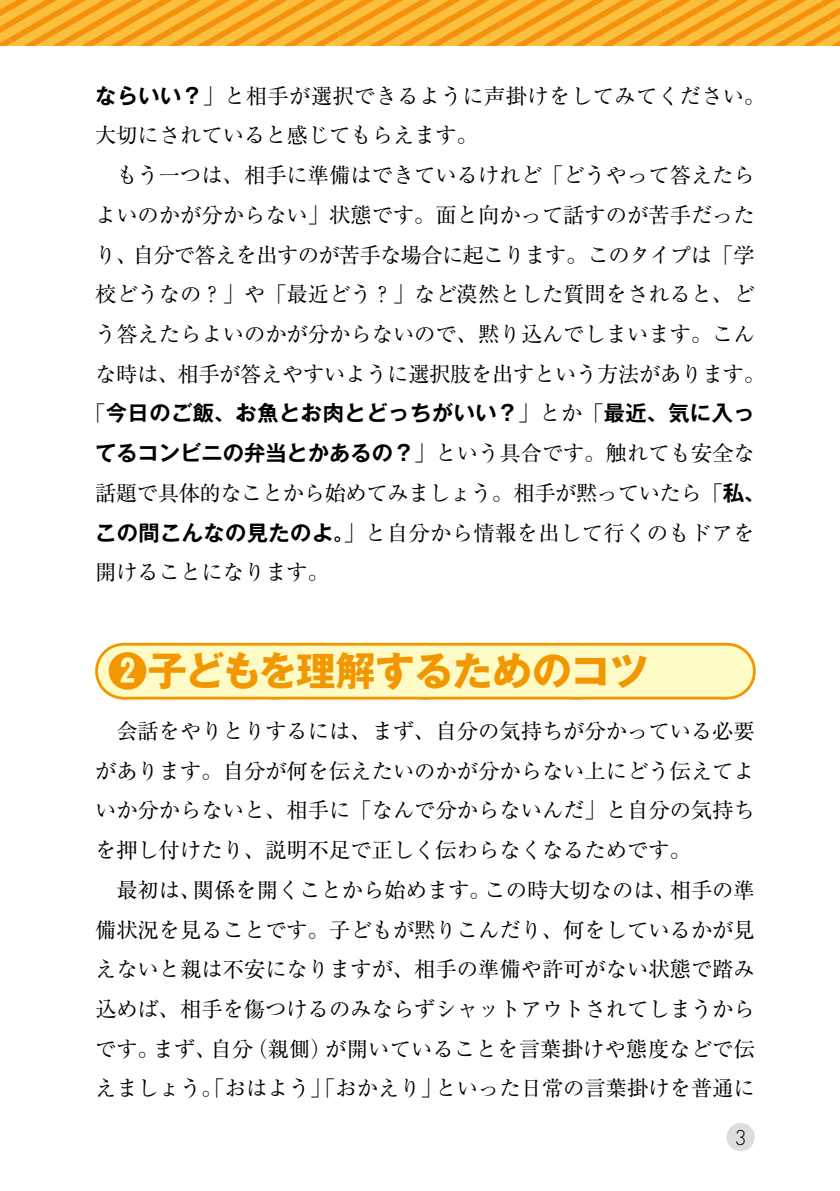
<style>
.page{position:relative;width:840px;height:1191px;background:#fff}
.page>*{position:absolute;margin:0;border:0;box-sizing:border-box;transform-origin:0 0}
.t1{font:700 39.6px "Gothic MB101 Pro";letter-spacing:-.03em;color:#f39700}
.t2{font:21.2px/39.6px "Ryumin Pro";color:#000}
.t3{font:700 21.2px "Gothic MB101 Pro De";letter-spacing:.025em;color:#000}
.t4{font:300 19.8px "Futura";color:#000}
.s1{font-family:"Gothic MB101 Pro De";font-weight:700}
.s2{font-family:"Ryumin Pro";font-weight:400}
</style>
<div class="page">
<svg style="left:0;top:0;width:839px;height:45px;background:#f8ad2a"></svg>
<div style="left:726px;top:1123px;width:28px;height:28px;background:#dcdddd;border-radius:50%"></div>
<svg style="left:124px;top:643px;width:602px;height:56px"></svg>
<hr style="left:123px;top:643px;width:1px;height:56px;background:#f39700">
<hr style="left:726px;top:643px;width:1px;height:56px;background:#f39700">
<div style="left:123px;top:645px;width:603px;height:51px;background:#fffbc7"></div>
<svg style="left:274px;top:643px;width:376px;height:56px"></svg>
<hr style="left:726px;top:645px;width:1px;height:51px;background:#fffbc7">
<p class="t2" style="left:95px;top:75px;width:671px"><span class="s1">ならいい？</span>」と相手が選択できるように声掛けをしてみてください。大切にされていると感じてもらえます。<br>　もう一つは、相手に準備はできているけれど「どうやって答えたらよいのかが分からない」状態です。面と向かって話すのが苦手だったり、自分で答えを出すのが苦手な場合に起こります。このタイプは「学校どうなの？」や「最近どう？」など漠然とした質問をされると、どう答えたらよいのかが分からないので、黙り込んでしまいます。こんな時は、相手が答えやすいように選択肢を出すという方法があります。</p>
<p class="t3" style="left:84px;top:396px;width:671px"><span class="s2">「</span>今日のご飯、お魚とお肉とどっちがいい？<span class="s2">」とか「</span>最近、気に入っ</p>
<p class="t2" style="left:95px;top:432px;width:671px"><span class="s1">てるコンビニの弁当とかあるの？</span>」という具合です。触れても安全な話題で具体的なことから始めてみましょう。相手が黙っていたら「<span class="s1">私、この間こんなの見たのよ。</span>」と自分から情報を出して行くのもドアを開けることになります。</p>
<h1 class="t1" style="left:108px;top:638px;width:542px">❷子どもを理解するためのコツ</h1>
<p class="t2" style="left:95px;top:710px;width:661px">　会話をやりとりするには、まず、自分の気持ちが分かっている必要があります。自分が何を伝えたいのかが分からない上にどう伝えてよいか分からないと、相手に「なんで分からないんだ」と自分の気持ちを押し付けたり、説明不足で正しく伝わらなくなるためです。<br>　最初は、関係を開くことから始めます。この時大切なのは、相手の準備状況を見ることです。子どもが黙りこんだり、何をしているかが見えないと親は不安になりますが、相手の準備や許可がない状態で踏み込めば、相手を傷つけるのみならずシャットアウトされてしまうからです。まず、自分（親側）が開いていることを言葉掛けや態度などで伝えましょう。「おはよう」「おかえり」といった日常の言葉掛けを普通に</p>
<p class="t4" style="left:734px;top:1124px;width:14px">3</p>
</div>
